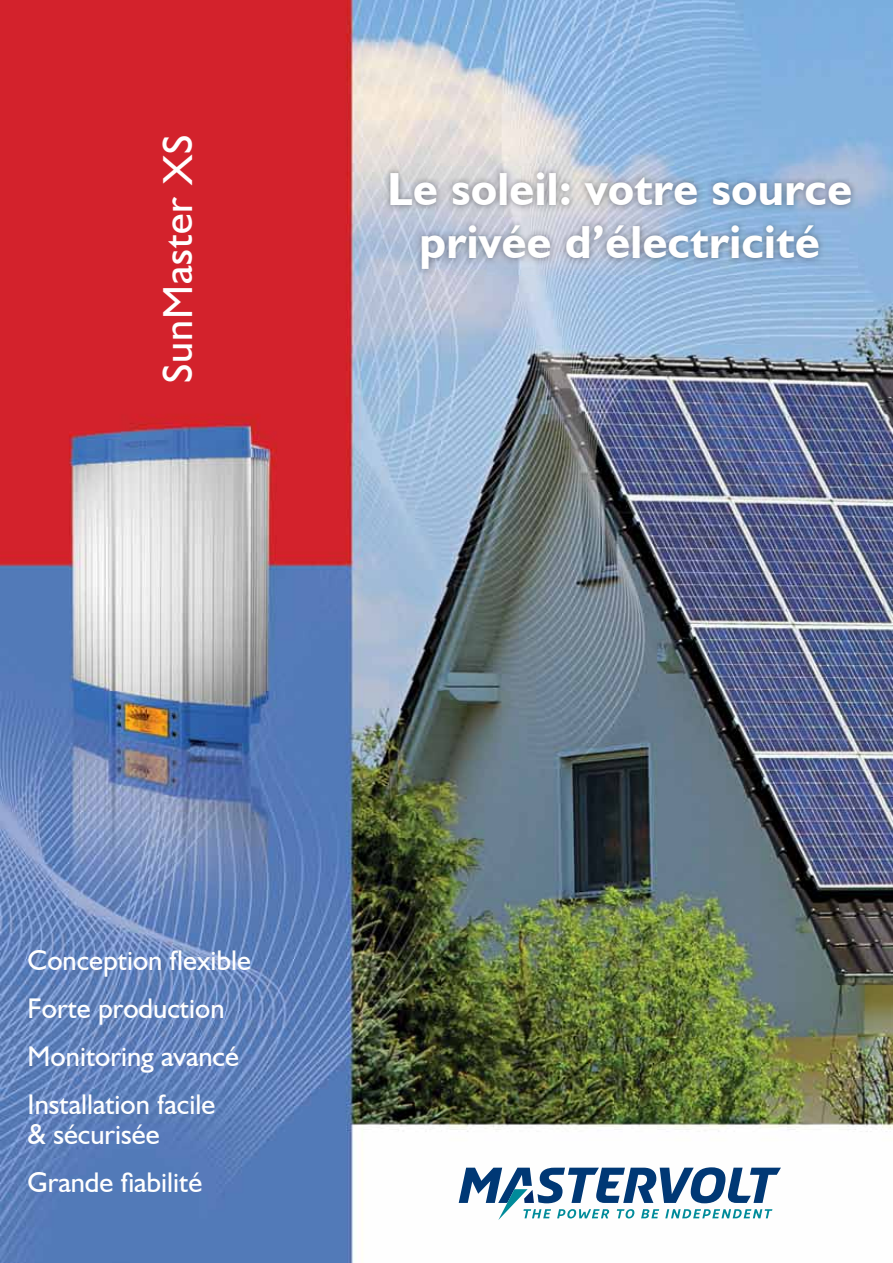
<style>
.page{position:relative;width:893px;height:1263px;background:#fff}
.page>*{position:absolute;margin:0;border:0;box-sizing:border-box;transform-origin:0 0}
.t1{font:700 46.5px/52.5px "Humanist 521 BT";letter-spacing:.01em;color:#fff;text-align:center}
.t2{font:42px "Humanist 521 BT";letter-spacing:.02em;color:#fff}
.t3{font:28.5px/48px "Humanist 521 BT";color:#fff}
</style>
<div class="page">
<img style="left:0;top:0;width:893px;height:1263px">
<svg style="left:459px;top:1167px;width:322px;height:53px"></svg>
<img style="left:384px;top:166px;width:474px;height:109px">
<h2 class="t2" style="left:152px;top:383px;width:250px;rotate:-90deg">SunMaster XS</h2>
<h1 class="t1" style="left:388px;top:162px;width:466px">Le soleil: votre source privée d’électricité</h1>
<p class="t3" style="left:28px;top:936px;width:225px">Conception flexible<br>Forte production<br>Monitoring avancé<br>Installation facile</p>
<p class="t3" style="left:28px;top:1110px;width:176px">&amp; sécurisée<br>Grande fiabilité</p>
</div>
